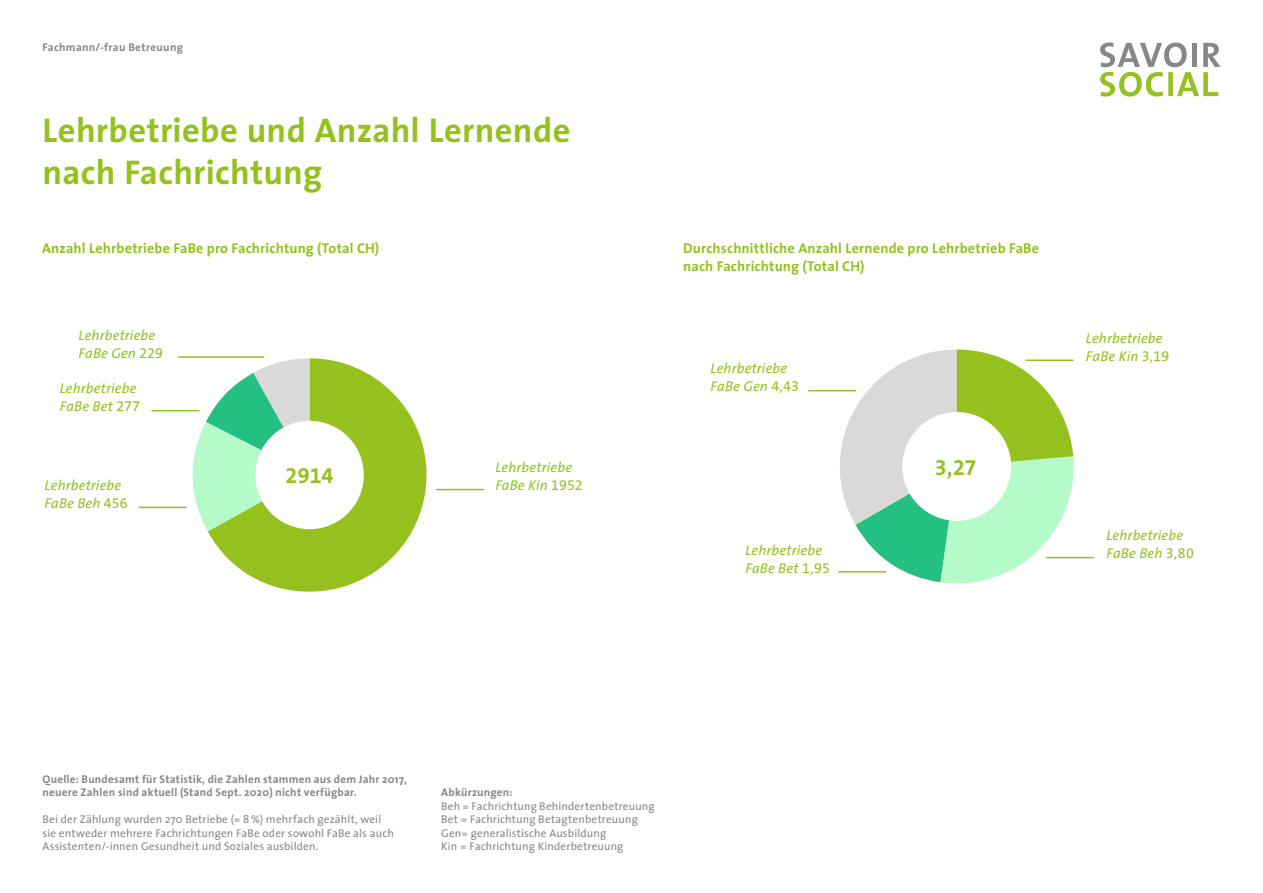
<style>
.page{position:relative;width:1263px;height:893px;background:#fff}
.page>*{position:absolute;margin:0;border:0;box-sizing:border-box;transform-origin:0 0}
.t1{font:700 34.5px/41.4px "The Sans";letter-spacing:.01em;color:#95c11f}
.t2{font:21.75px "The Sans Bold Expert";letter-spacing:-.005em;color:#95c11f}
.t3{font:italic 14.25px/18px "The Sans";letter-spacing:.01em;color:#95c11f}
.t4{font:700 14.25px/18px "The Sans";letter-spacing:.01em;color:#95c11f}
.t5{font:11.25px/13.5px "The Sans";letter-spacing:.015em;color:#878787}
.t6{font:700 11.25px/13.5px "The Sans";letter-spacing:.02em;color:#878787}
.s1{font-family:"The Sans Regular Expert";font-style:normal}
</style>
<div class="page">
<svg style="left:1100px;top:43px;width:120px;height:53px"></svg>
<hr style="left:178px;top:356px;width:86px;height:2px;background:#95c11f">
<hr style="left:139px;top:507px;width:47px;height:1px;background:#95c11f">
<hr style="left:152px;top:410px;width:47px;height:1px;background:#95c11f">
<hr style="left:437px;top:489px;width:47px;height:1px;background:#95c11f">
<svg style="left:188px;top:409px;width:20px;height:122px"></svg>
<svg style="left:208px;top:358px;width:218px;height:234px"></svg>
<svg style="left:823px;top:350px;width:256px;height:234px"></svg>
<hr style="left:839px;top:571px;width:47px;height:2px;background:#95c11f">
<hr style="left:809px;top:390px;width:47px;height:1px;background:#95c11f">
<hr style="left:1026px;top:359px;width:47px;height:2px;background:#95c11f">
<hr style="left:1047px;top:557px;width:47px;height:1px;background:#95c11f">
<p class="t6" style="left:43px;top:40px;width:142px">Fachmann/-frau Betreuung</p>
<h1 class="t1" style="left:43px;top:109px;width:529px">Lehrbetriebe und Anzahl Lernende nach Fachrichtung</h1>
<p class="t4" style="left:42px;top:239px;width:339px">Anzahl Lehrbetriebe FaBe pro Fachrichtung (Total CH)</p>
<p class="t4" style="left:683px;top:239px;width:357px">Durchschnittliche Anzahl Lernende pro Lehrbetrieb FaBe nach Fachrichtung (Total CH)</p>
<p class="t3" style="left:79px;top:325px;width:86px">Lehrbetriebe<br>FaBe Gen <span class="s1">229</span></p>
<p class="t3" style="left:60px;top:379px;width:82px">Lehrbetriebe<br>FaBe Bet <span class="s1">277</span></p>
<p class="t3" style="left:45px;top:476px;width:85px">Lehrbetriebe<br>FaBe Beh <span class="s1">456</span></p>
<h2 class="t2" style="left:286px;top:457px;width:49px">2914</h2>
<p class="t3" style="left:495px;top:458px;width:89px">Lehrbetriebe<br>FaBe Kin <span class="s1">1952</span></p>
<p class="t3" style="left:711px;top:359px;width:90px">Lehrbetriebe<br>FaBe Gen <span class="s1">4,43</span></p>
<p class="t3" style="left:745px;top:540px;width:86px">Lehrbetriebe<br>FaBe Bet <span class="s1">1,95</span></p>
<h2 class="t2" style="left:935px;top:449px;width:43px">3,27</h2>
<p class="t3" style="left:1086px;top:329px;width:85px">Lehrbetriebe<br>FaBe Kin <span class="s1">3,19</span></p>
<p class="t3" style="left:1106px;top:526px;width:89px">Lehrbetriebe<br>FaBe Beh <span class="s1">3,80</span></p>
<p class="t6" style="left:43px;top:772px;width:366px">Quelle: Bundesamt für Statistik, die Zahlen stammen aus dem Jahr 2017, neuere Zahlen sind aktuell (Stand Sept. 2020) nicht verfügbar.</p>
<p class="t5" style="left:43px;top:812px;width:353px">Bei der Zählung wurden 270 Betriebe (= 8%) mehrfach gezählt, weil sie entweder mehrere Fachrichtungen FaBe oder sowohl FaBe als auch<br>Assistenten/-innen Gesundheit und Soziales ausbilden.</p>
<p class="t6" style="left:441px;top:786px;width:73px">Abkürzungen:</p>
<p class="t5" style="left:441px;top:799px;width:215px">Beh = Fachrichtung Behindertenbetreuung Bet = Fachrichtung Betagtenbetreuung Gen= generalistische Ausbildung<br>Kin = Fachrichtung Kinderbetreuung</p>
</div>
